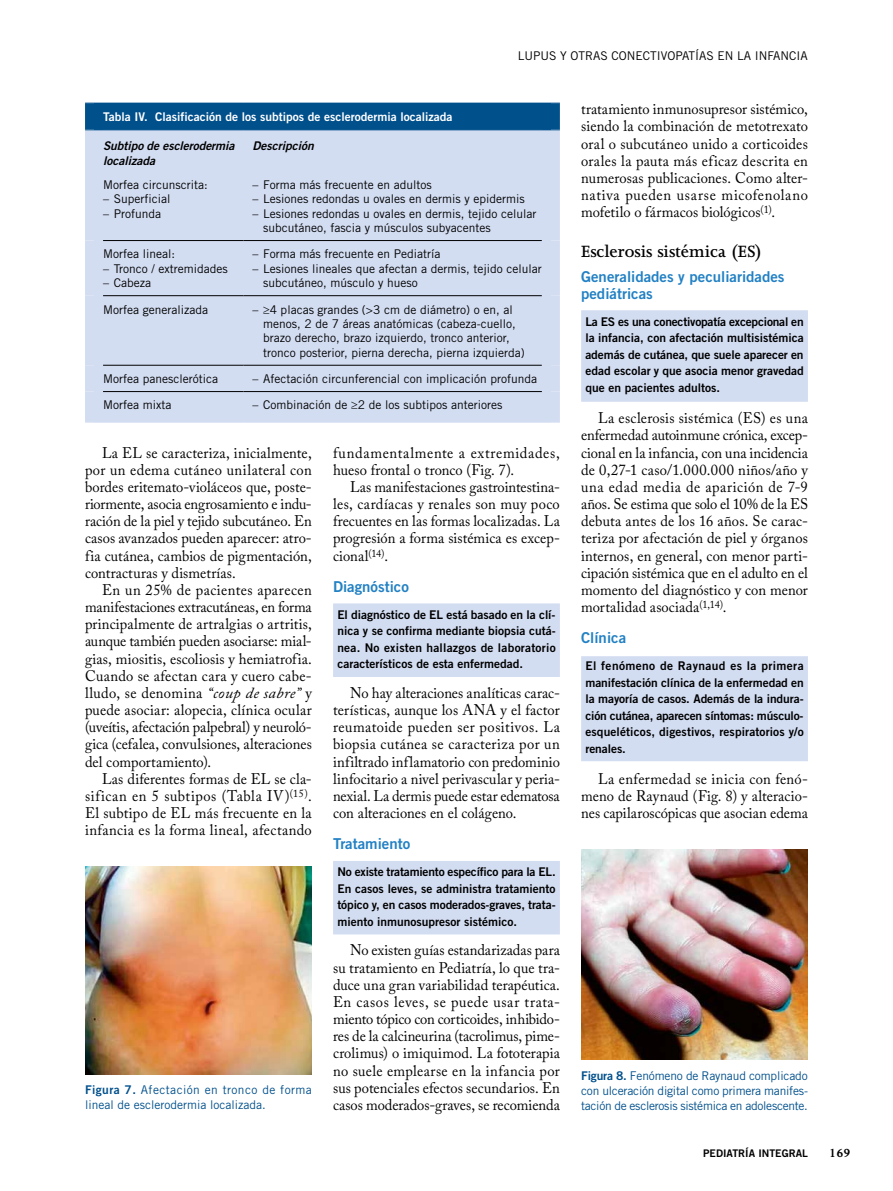
<style>
.page{position:relative;width:893px;height:1191px;background:#fff}
.page>*{position:absolute;margin:0;border:0;box-sizing:border-box;transform-origin:0 0}
.t1{font:600 18.75px "Joanna MT Std";color:#000}
.t2{font:15.3px/17.1px "Adobe Caslon Pro";letter-spacing:.005em;color:#000;text-align:justify;scale:.95 1}
.t3{font:15.3px/17.1px "Adobe Caslon Pro";letter-spacing:.035em;color:#000;scale:.95 1}
.t4{font:15px/16.5px "Trade Gothic Bold Two";color:#2281c4}
.t5{font:700 13.5px "Joanna MT Std";color:#000}
.t6{font:12px/14.4px "Trade Gothic";color:#000}
.t7{font:12px/16.5px "Trade Gothic Bold Two";color:#000;text-align:justify}
.t8{font:12px/15px "Trade Gothic";color:#00508c}
.t9{font:12px "Trade Gothic Bold Two";color:#fff}
.t10{font:italic 12px/14.4px "Trade Gothic Bold Two";color:#000}
.t11{font:10.5px "Trade Gothic Bold Two";color:#000}
.s1{font-style:italic}
.s2{font-family:"Trade Gothic Bold Two"}
</style>
<div class="page">
<div style="left:333px;top:603px;width:227px;height:74px;background:#d3ddf2"></div>
<div style="left:333px;top:861px;width:227px;height:73px;background:#d3ddf2"></div>
<div style="left:581px;top:310px;width:227px;height:92px;background:#d3ddf2"></div>
<div style="left:581px;top:656px;width:227px;height:105px;background:#d3ddf2"></div>
<div style="left:94px;top:103px;width:457px;height:27px;background:#00508c"></div>
<div style="left:103px;top:130px;width:439px;height:292px;background:#d3ddf2"></div>
<div style="left:234px;top:130px;width:18px;height:41px;background:#d3ddf2"></div>
<div style="left:234px;top:171px;width:18px;height:69px;background:#d3ddf2"></div>
<div style="left:234px;top:241px;width:18px;height:54px;background:#d3ddf2"></div>
<div style="left:234px;top:296px;width:18px;height:69px;background:#d3ddf2"></div>
<div style="left:234px;top:365px;width:18px;height:26px;background:#d3ddf2"></div>
<div style="left:234px;top:392px;width:18px;height:30px;background:#d3ddf2"></div>
<hr style="left:103px;top:240px;width:140px;height:1px;background:#000">
<hr style="left:243px;top:240px;width:299px;height:1px;background:#000">
<hr style="left:103px;top:295px;width:140px;height:1px;background:#000">
<hr style="left:243px;top:295px;width:299px;height:1px;background:#000">
<hr style="left:103px;top:365px;width:140px;height:1px;background:#000">
<hr style="left:243px;top:365px;width:299px;height:1px;background:#000">
<div style="left:85px;top:391px;width:18px;height:31px;background:#d3ddf2"></div>
<div style="left:542px;top:391px;width:18px;height:31px;background:#d3ddf2"></div>
<hr style="left:85px;top:422px;width:158px;height:1px;background:#d3ddf2">
<hr style="left:243px;top:422px;width:317px;height:1px;background:#d3ddf2">
<div style="left:85px;top:171px;width:18px;height:69px;background:#d3ddf2"></div>
<div style="left:542px;top:171px;width:18px;height:69px;background:#d3ddf2"></div>
<div style="left:85px;top:240px;width:18px;height:56px;background:#d3ddf2"></div>
<div style="left:542px;top:240px;width:18px;height:56px;background:#d3ddf2"></div>
<div style="left:85px;top:296px;width:18px;height:69px;background:#d3ddf2"></div>
<div style="left:542px;top:296px;width:18px;height:69px;background:#d3ddf2"></div>
<div style="left:85px;top:365px;width:18px;height:26px;background:#d3ddf2"></div>
<div style="left:542px;top:365px;width:18px;height:26px;background:#d3ddf2"></div>
<hr style="left:103px;top:391px;width:140px;height:1px;background:#000">
<hr style="left:243px;top:391px;width:299px;height:1px;background:#000">
<div style="left:85px;top:130px;width:18px;height:41px;background:#d3ddf2"></div>
<div style="left:542px;top:130px;width:18px;height:41px;background:#d3ddf2"></div>
<div style="left:85px;top:103px;width:18px;height:26px;background:#00508c"></div>
<div style="left:542px;top:103px;width:18px;height:26px;background:#00508c"></div>
<hr style="left:85px;top:129px;width:158px;height:1px;background:#00508c">
<hr style="left:243px;top:129px;width:317px;height:1px;background:#00508c">
<img style="left:85px;top:866px;width:227px;height:208px">
<img style="left:581px;top:849px;width:227px;height:210px">
<p class="t6" style="left:518px;top:49px;width:291px">Lupus y otras conectivopatías en la infancia</p>
<p class="t9" style="left:103px;top:110px;width:351px">Tabla IV. Clasificación de los subtipos de esclerodermia localizada</p>
<p class="t10" style="left:103px;top:138px;width:133px">Subtipo de esclerodermia localizada</p>
<p class="t10" style="left:252px;top:138px;width:63px">Descripción</p>
<p class="t6" style="left:103px;top:177px;width:106px">Morfea circunscrita:</p>
<p class="t6" style="left:103px;top:192px;width:69px">– Superficial</p>
<p class="t6" style="left:103px;top:206px;width:59px">– Profunda</p>
<p class="t6" style="left:252px;top:177px;width:181px">– Forma más frecuente en adultos</p>
<p class="t6" style="left:252px;top:192px;width:274px">– Lesiones redondas u ovales en dermis y epidermis</p>
<p class="t6" style="left:263px;top:206px;width:275px;text-indent:-11px">– Lesiones redondas u ovales en dermis, tejido celular subcutáneo, fascia y músculos subyacentes</p>
<p class="t6" style="left:103px;top:247px;width:73px">Morfea lineal:</p>
<p class="t6" style="left:103px;top:261px;width:126px">– Tronco / extremidades</p>
<p class="t6" style="left:103px;top:275px;width:49px">– Cabeza</p>
<p class="t6" style="left:252px;top:247px;width:189px">– Forma más frecuente en Pediatría</p>
<p class="t6" style="left:263px;top:261px;width:280px;text-indent:-11px">– Lesiones lineales que afectan a dermis, tejido celular subcutáneo, músculo y hueso</p>
<p class="t6" style="left:103px;top:302px;width:106px">Morfea generalizada</p>
<p class="t6" style="left:263px;top:302px;width:263px;text-indent:-11px">– ≥4 placas grandes (&gt;3 cm de diámetro) o en, al menos, 2 de 7 áreas anatómicas (cabeza-cuello, brazo derecho, brazo izquierdo, tronco anterior, tronco posterior, pierna derecha, pierna izquierda)</p>
<p class="t6" style="left:103px;top:371px;width:116px">Morfea panesclerótica</p>
<p class="t6" style="left:252px;top:371px;width:286px">– Afectación circunferencial con implicación profunda</p>
<p class="t6" style="left:103px;top:398px;width:70px">Morfea mixta</p>
<p class="t6" style="left:252px;top:398px;width:251px">– Combinación de ≥2 de los subtipos anteriores</p>
<p class="t2" style="left:85px;top:444px;width:240px;text-indent:17px">La EL se caracteriza, inicialmente, por un edema cutáneo unilateral con bordes eritemato-violáceos que, poste&shy;riormente, asocia engrosamiento e indu&shy;ración de la piel y tejido subcutáneo. En casos avanzados pueden aparecer: atro&shy;fia cutánea, cambios de pigmentación, contracturas y dismetrías.</p>
<p class="t2" style="left:85px;top:581px;width:240px;text-indent:17px">En un 25% de pacientes aparecen manifestaciones extracutáneas, en forma principalmente de artralgias o artritis, aunque también pueden asociarse: mial&shy;gias, miositis, escoliosis y hemiatrofia.<br>Cuando se afectan cara y cuero cabe&shy;lludo, se denomina <span class="s1">“coup de sabre”</span> y puede asociar: alopecia, clínica ocular (uveítis, afectación palpebral) y neuroló&shy;gica (cefalea, convulsiones, alteraciones del comportamiento).</p>
<p class="t2" style="left:85px;top:770px;width:240px;text-indent:17px">Las diferentes formas de EL se cla&shy;sifican en 5 subtipos (Tabla IV)<sup>(15)</sup>.<br>El subtipo de EL más frecuente en la infancia es la forma lineal, afectando</p>
<p class="t8" style="left:85px;top:1082px;width:228px"><span class="s2">Figura 7.</span> Afectación en tronco de forma lineal de esclerodermia localizada.</p>
<p class="t3" style="left:333px;top:444px;width:240px">fundamentalmente a extremidades, hueso frontal o tronco (Fig. 7).</p>
<p class="t2" style="left:333px;top:478px;width:240px;text-indent:17px">Las manifestaciones gastrointestina&shy;les, cardíacas y renales son muy poco frecuentes en las formas localizadas. La progresión a forma sistémica es excep&shy;cional<sup>(14)</sup>.</p>
<p class="t4" style="left:333px;top:578px;width:77px">Diagnóstico</p>
<p class="t7" style="left:337px;top:606px;width:220px">El diagnóstico de EL está basado en la clí&shy;nica y se confirma mediante biopsia cutá&shy;nea. No existen hallazgos de laboratorio característicos de esta enfermedad.</p>
<p class="t2" style="left:333px;top:684px;width:240px;text-indent:17px">No hay alteraciones analíticas carac&shy;terísticas, aunque los ANA y el factor reumatoide pueden ser positivos. La biopsia cutánea se caracteriza por un infiltrado inflamatorio con predominio linfocitario a nivel perivascular y peria&shy;nexial. La dermis puede estar edematosa con alteraciones en el colágeno.</p>
<p class="t4" style="left:333px;top:835px;width:79px">Tratamiento</p>
<p class="t7" style="left:337px;top:863px;width:220px">No existe tratamiento específico para la EL.<br>En casos leves, se administra tratamiento tópico y, en casos moderados-graves, trata&shy;miento inmunosupresor sistémico.</p>
<p class="t2" style="left:333px;top:941px;width:240px;text-indent:17px">No existen guías estandarizadas para su tratamiento en Pediatría, lo que tra&shy;duce una gran variabilidad terapéutica.<br>En casos leves, se puede usar trata&shy;miento tópico con corticoides, inhibido&shy;res de la calcineurina (tacrolimus, pime&shy;crolimus) o imiquimod. La fototerapia no suele emplearse en la infancia por sus potenciales efectos secundarios. En casos moderados-graves, se recomienda</p>
<p class="t2" style="left:581px;top:100px;width:240px">tratamiento inmunosupresor sistémico, siendo la combinación de metotrexato oral o subcutáneo unido a corticoides orales la pauta más eficaz descrita en numerosas publicaciones. Como alter&shy;nativa pueden usarse micofenolano mofetilo o fármacos biológicos<sup>(1)</sup>.</p>
<p class="t1" style="left:581px;top:242px;width:183px">Esclerosis sistémica (ES)</p>
<p class="t4" style="left:581px;top:268px;width:205px">Generalidades y peculiaridades pediátricas</p>
<p class="t7" style="left:585px;top:313px;width:220px">La ES es una conectivopatía excepcional en la infancia, con afectación multisistémica además de cutánea, que suele aparecer en edad escolar y que asocia menor gravedad que en pacientes adultos.</p>
<p class="t2" style="left:581px;top:409px;width:240px;text-indent:17px">La esclerosis sistémica (ES) es una enfermedad autoinmune crónica, excep&shy;cional en la infancia, con una incidencia de 0,27-1 caso/1.000.000 niños/año y una edad media de aparición de 7-9 años. Se estima que solo el 10% de la ES debuta antes de los 16 años. Se carac&shy;teriza por afectación de piel y órganos internos, en general, con menor parti&shy;cipación sistémica que en el adulto en el momento del diagnóstico y con menor mortalidad asociada<sup>(1,14)</sup>.</p>
<p class="t4" style="left:581px;top:629px;width:47px">Clínica</p>
<p class="t7" style="left:585px;top:657px;width:220px">El fenómeno de Raynaud es la primera manifestación clínica de la enfermedad en la mayoría de casos. Además de la indura&shy;ción cutánea, aparecen síntomas: músculo&shy;esqueléticos, digestivos, respiratorios y/o renales.</p>
<p class="t2" style="left:581px;top:770px;width:240px;text-indent:17px">La enfermedad se inicia con fenó&shy;meno de Raynaud (Fig. 8) y alteracio&shy;nes capilaroscópicas que asocian edema</p>
<p class="t8" style="left:581px;top:1067px;width:228px;text-align:justify"><span class="s2">Figura 8.</span> Fenómeno de Raynaud complicado con ulceración digital como primera manifes&shy;tación de esclerosis sistémica en adolescente.</p>
<p class="t11" style="left:703px;top:1146px;width:106px">PEDIATRÍA INTEGRAL</p>
<p class="t5" style="left:829px;top:1145px;width:23px">169</p>
</div>
